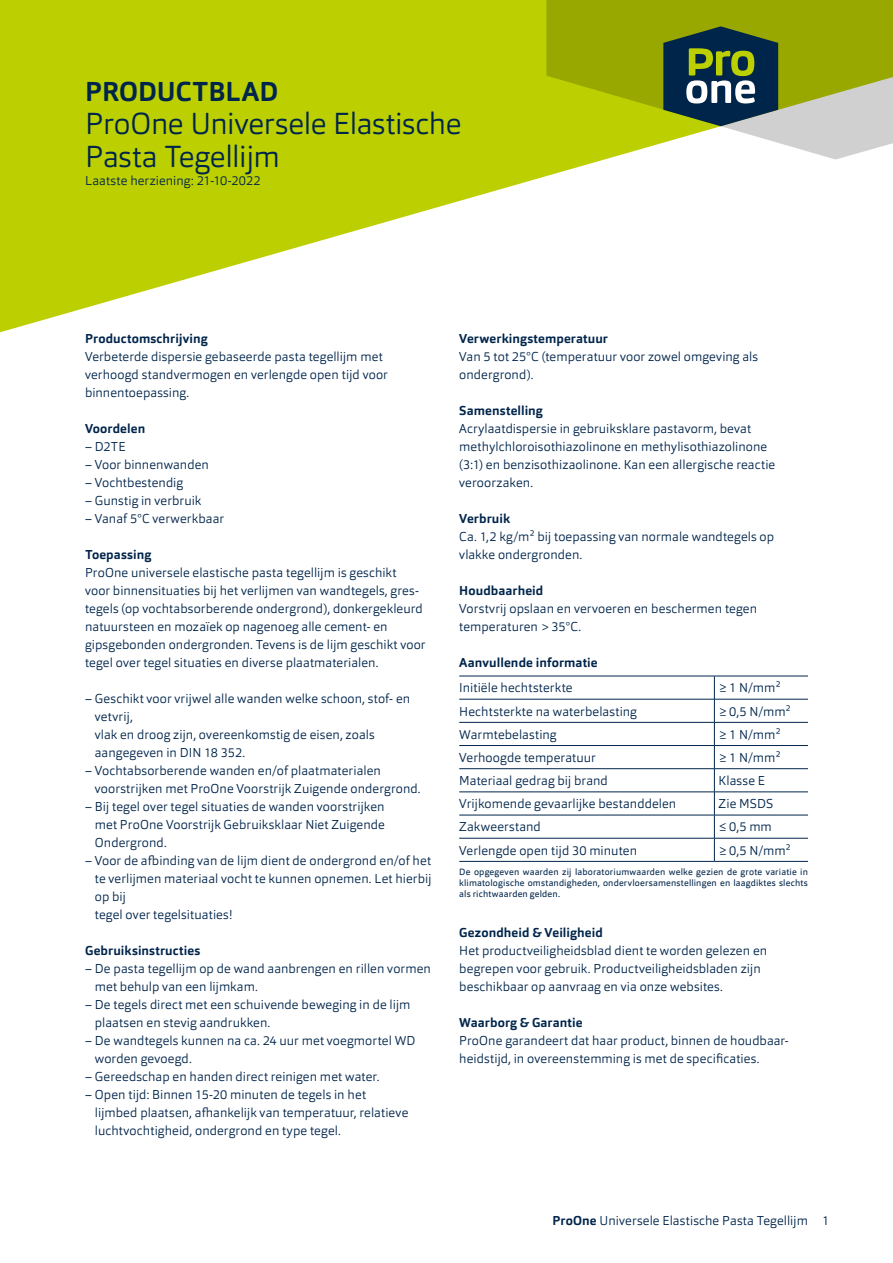
<style>
.page{position:relative;width:893px;height:1263px;background:#fff}
.page>*{position:absolute;margin:0;border:0;box-sizing:border-box;transform-origin:0 0}
.t1{font:300 30px/33px "Orgon";letter-spacing:-.01em;color:#00254b}
.t2{font:700 27px "Orgon";color:#00254b}
.t3{font:300 12.75px/18px "Orgon";letter-spacing:.005em;color:#00254b}
.t4{font:700 12.75px "Orgon";letter-spacing:.01em;color:#00254b}
.t5{font:9px/10.8px "Orgon";letter-spacing:.02em;color:#00254b;text-align:justify}
.s1{font-weight:700}
</style>
<div class="page">
<svg style="left:0;top:0;width:837px;height:332px;fill:#bccf00"></svg>
<svg style="left:546px;top:0;width:347px;height:159px;background:#b1bd3a"></svg>
<svg style="left:663px;top:26px;width:115px;height:100px;background:#415d4e"></svg>
<hr style="left:459px;top:699px;width:255px;height:1px;background:#00254b">
<hr style="left:714px;top:699px;width:94px;height:1px;background:#00254b">
<hr style="left:459px;top:722px;width:255px;height:1px;background:#00254b">
<hr style="left:714px;top:722px;width:94px;height:1px;background:#00254b">
<hr style="left:459px;top:745px;width:255px;height:1px;background:#00254b">
<hr style="left:714px;top:745px;width:94px;height:1px;background:#00254b">
<hr style="left:459px;top:768px;width:255px;height:1px;background:#00254b">
<hr style="left:714px;top:768px;width:94px;height:1px;background:#00254b">
<hr style="left:459px;top:792px;width:255px;height:1px;background:#00254b">
<hr style="left:714px;top:792px;width:94px;height:1px;background:#00254b">
<hr style="left:459px;top:815px;width:255px;height:1px;background:#00254b">
<hr style="left:714px;top:815px;width:94px;height:1px;background:#00254b">
<hr style="left:459px;top:838px;width:255px;height:1px;background:#00254b">
<hr style="left:714px;top:838px;width:94px;height:1px;background:#00254b">
<hr style="left:714px;top:676px;width:94px;height:1px;background:#00254b">
<hr style="left:459px;top:676px;width:255px;height:1px;background:#00254b">
<svg style="left:714px;top:676px;width:1px;height:185px"></svg>
<hr style="left:459px;top:861px;width:255px;height:1px;background:#00254b">
<hr style="left:714px;top:861px;width:94px;height:1px;background:#00254b">
<h2 class="t2" style="left:85px;top:74px;width:195px">PRODUCTBLAD</h2>
<h1 class="t1" style="left:85px;top:107px;width:378px">ProOne Universele Elastische<br>Pasta Tegellijm</h1>
<p class="t3" style="left:85px;top:172px;width:177px">Laatste herziening: 21-10-2022</p>
<p class="t4" style="left:85px;top:331px;width:124px">Productomschrijving</p>
<p class="t3" style="left:85px;top:348px;width:304px">Verbeterde dispersie gebaseerde pasta tegellijm met verhoogd standvermogen en verlengde open tijd voor binnentoepassing.</p>
<p class="t4" style="left:85px;top:421px;width:62px">Voordelen</p>
<p class="t3" style="left:85px;top:438px;width:42px">– D2TE</p>
<p class="t3" style="left:85px;top:456px;width:125px">– Voor binnenwanden</p>
<p class="t3" style="left:85px;top:474px;width:100px">– Vochtbestendig</p>
<p class="t3" style="left:85px;top:492px;width:118px">– Gunstig in verbruik</p>
<p class="t3" style="left:85px;top:510px;width:141px">– Vanaf 5°C verwerkbaar</p>
<p class="t4" style="left:85px;top:547px;width:68px">Toepassing</p>
<p class="t3" style="left:85px;top:564px;width:342px">ProOne universele elastische pasta tegellijm is geschikt<br>voor binnensituaties bij het verlijmen van wandtegels, gres&shy;tegels (op vochtabsorberende ondergrond), donkergekleurd natuursteen en mozaïek op nagenoeg alle cement- en gipsgebonden ondergronden. Tevens is de lijm geschikt voor tegel over tegel situaties en diverse plaatmaterialen.</p>
<p class="t3" style="left:95px;top:690px;width:317px;text-indent:-10px">– Geschikt voor vrijwel alle wanden welke schoon, stof- en vetvrij,<br>vlak en droog zijn, overeenkomstig de eisen, zoals aangegeven in DIN 18 352.</p>
<p class="t3" style="left:95px;top:762px;width:327px;text-indent:-10px">– Vochtabsorberende wanden en/of plaatmaterialen voorstrijken met ProOne Voorstrijk Zuigende ondergrond.</p>
<p class="t3" style="left:95px;top:798px;width:292px;text-align:justify;text-indent:-10px">– Bij tegel over tegel situaties de wanden voorstrijken met ProOne Voorstrijk Gebruiksklaar Niet Zuigende Ondergrond.</p>
<p class="t3" style="left:95px;top:852px;width:338px;text-indent:-10px">– Voor de afbinding van de lijm dient de ondergrond en/of het te verlijmen materiaal vocht te kunnen opnemen. Let hierbij op bij<br>tegel over tegelsituaties!</p>
<p class="t4" style="left:85px;top:943px;width:117px">Gebruiksinstructies</p>
<p class="t3" style="left:95px;top:960px;width:338px;text-indent:-10px">– De pasta tegellijm op de wand aanbrengen en rillen vormen met behulp van een lijmkam.</p>
<p class="t3" style="left:95px;top:996px;width:317px;text-indent:-10px">– De tegels direct met een schuivende beweging in de lijm plaatsen en stevig aandrukken.</p>
<p class="t3" style="left:95px;top:1032px;width:322px;text-indent:-10px">– De wandtegels kunnen na ca. 24 uur met voegmortel WD worden gevoegd.</p>
<p class="t3" style="left:85px;top:1068px;width:296px">– Gereedschap en handen direct reinigen met water.</p>
<p class="t3" style="left:95px;top:1086px;width:315px;text-indent:-10px">– Open tijd: Binnen 15-20 minuten de tegels in het lijmbed plaatsen, afhankelijk van temperatuur, relatieve luchtvochtigheid, ondergrond en type tegel.</p>
<p class="t4" style="left:459px;top:331px;width:150px">Verwerkingstemperatuur</p>
<p class="t3" style="left:459px;top:348px;width:300px">Van 5 tot 25°C (temperatuur voor zowel omgeving als ondergrond).</p>
<p class="t4" style="left:459px;top:403px;width:85px">Samenstelling</p>
<p class="t3" style="left:459px;top:420px;width:317px">Acrylaatdispersie in gebruiksklare pastavorm, bevat methylchloroisothiazolinone en methylisothiazolinone (3:1) en benzisothizaolinone. Kan een allergische reactie veroorzaken.</p>
<p class="t4" style="left:459px;top:511px;width:52px">Verbruik</p>
<p class="t3" style="left:459px;top:528px;width:316px">Ca. 1,2 kg/m² bij toepassing van normale wandtegels op vlakke ondergronden.</p>
<p class="t4" style="left:459px;top:583px;width:86px">Houdbaarheid</p>
<p class="t3" style="left:459px;top:600px;width:299px">Vorstvrij opslaan en vervoeren en beschermen tegen temperaturen &gt;35°C.</p>
<p class="t4" style="left:459px;top:655px;width:140px">Aanvullende informatie</p>
<p class="t3" style="left:459px;top:679px;width:115px">Initiële hechtsterkte</p>
<p class="t3" style="left:719px;top:679px;width:63px">≥1 N/mm²</p>
<p class="t3" style="left:459px;top:702px;width:179px">Hechtsterkte na waterbelasting</p>
<p class="t3" style="left:719px;top:702px;width:74px">≥0,5 N/mm²</p>
<p class="t3" style="left:459px;top:725px;width:99px">Warmtebelasting</p>
<p class="t3" style="left:719px;top:725px;width:63px">≥1 N/mm²</p>
<p class="t3" style="left:459px;top:748px;width:138px">Verhoogde temperatuur</p>
<p class="t3" style="left:719px;top:748px;width:63px">≥1 N/mm²</p>
<p class="t3" style="left:459px;top:771px;width:150px">Materiaal gedrag bij brand</p>
<p class="t3" style="left:719px;top:771px;width:48px">Klasse E</p>
<p class="t3" style="left:459px;top:795px;width:219px">Vrijkomende gevaarlijke bestanddelen</p>
<p class="t3" style="left:719px;top:795px;width:56px">Zie MSDS</p>
<p class="t3" style="left:459px;top:818px;width:83px">Zakweerstand</p>
<p class="t3" style="left:719px;top:818px;width:55px">≤0,5 mm</p>
<p class="t3" style="left:459px;top:841px;width:179px">Verlengde open tijd 30 minuten</p>
<p class="t3" style="left:719px;top:841px;width:74px">≥0,5 N/mm²</p>
<p class="t5" style="left:459px;top:866px;width:350px">De opgegeven waarden zij laboratoriumwaarden welke gezien de grote variatie in klimatologische omstandigheden, ondervloersamenstellingen en laagdiktes slechts als richtwaarden gelden.</p>
<p class="t4" style="left:459px;top:925px;width:145px">Gezondheid &amp; Veiligheid</p>
<p class="t3" style="left:459px;top:942px;width:309px">Het productveiligheidsblad dient te worden gelezen en begrepen voor gebruik. Productveiligheidsbladen zijn beschikbaar op aanvraag en via onze websites.</p>
<p class="t4" style="left:459px;top:1015px;width:125px">Waarborg &amp; Garantie</p>
<p class="t3" style="left:459px;top:1032px;width:331px">ProOne garandeert dat haar product, binnen de houdbaar&shy;heidstijd, in overeenstemming is met de specificaties.</p>
<p class="t3" style="left:552px;top:1212px;width:278px"><span class="s1">ProOne</span> Universele Elastische Pasta Tegellijm 1</p>
</div>
